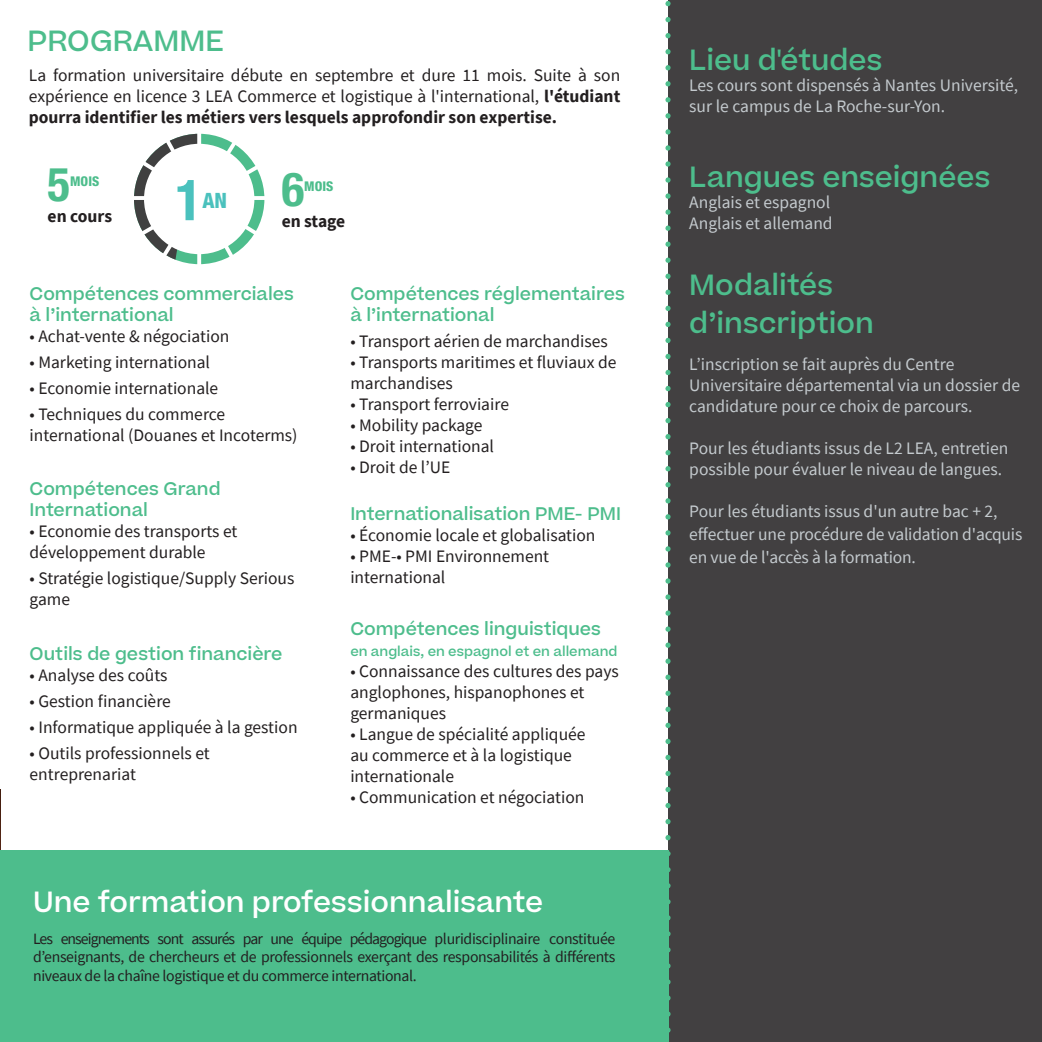
<style>
.page{position:relative;width:1042px;height:1042px;background:#fff}
.page>*{position:absolute;margin:0;border:0;box-sizing:border-box;transform-origin:0 0}
.t1{font:700 condensed 56.7px "Helvetica Neue LT Std";color:#4ac1bd}
.t2{font:700 condensed 46.9px "Helvetica Neue LT Std";color:#4dbd8c}
.t3{font:500 28px/37.8px "Beatrice";color:#4dbd8c}
.t4{font:500 28px "Beatrice";color:#fff}
.t5{font:800 condensed 21.18px "Helvetica Neue LT Std";color:#4ac1bd}
.t6{font:17.5px/21px "Source Sans Pro";color:#231f20}
.t7{font:17.5px/21px "Source Sans Pro";color:#c4cace}
.t8{font:500 17.5px/21px "Beatrice";color:#4dbd8c}
.t9{font:700 17.5px "Source Sans Pro";letter-spacing:-.005em;color:#231f20}
.t10{font:15.75px/18.9px "Source Sans Pro";letter-spacing:-.02em;color:#231f20;text-align:justify}
.t11{font:800 condensed 13.47px "Helvetica Neue LT Std";color:#4dbd8c}
.t12{font:500 13.12px "Beatrice";color:#4dbd8c}
.s1{font-weight:700}
</style>
<div class="page">
<img style="left:0;top:789px;width:1px;height:62px">
<svg style="left:134px;top:133px;width:131px;height:132px"></svg>
<div style="left:668px;top:0;width:374px;height:1042px;background:#424041"></div>
<svg style="left:665px;top:1px;width:5px;height:1041px"></svg>
<div style="left:0;top:851px;width:668px;height:191px;background:#4dbd8c"></div>
<h3 class="t3" style="left:27px;top:22px;width:130px">programm</h3>
<h3 class="t3" style="left:205px;top:22px;width:20px">e</h3>
<p class="t6" style="left:29px;top:64px;width:593px;text-align:justify">La formation universitaire débute en septembre et dure 11 mois. Suite à son expérience en licence 3 LEA Commerce et logistique à l'international, <span class="s1">l'étudiant pourra identifier les métiers vers lesquels approfondir son expertise.</span></p>
<h2 class="t2" style="left:48px;top:156px;width:24px">5</h2>
<h1 class="t1" style="left:175px;top:166px;width:29px">1</h1>
<p class="t11" style="left:70px;top:172px;width:31px">MOIS</p>
<p class="t9" style="left:48px;top:205px;width:66px">en cours</p>
<p class="t5" style="left:202px;top:187px;width:26px">AN</p>
<h2 class="t2" style="left:282px;top:161px;width:24px">6</h2>
<p class="t11" style="left:304px;top:177px;width:31px">MOIS</p>
<p class="t9" style="left:282px;top:209px;width:65px">en stage</p>
<p class="t8" style="left:30px;top:283px;width:266px">Compétences commerciales à l’international</p>
<p class="t6" style="left:30px;top:325px;width:201px">• Achat-vente &amp; négociation</p>
<p class="t6" style="left:30px;top:351px;width:182px">• Marketing international</p>
<p class="t6" style="left:30px;top:377px;width:190px">• Economie internationale</p>
<p class="t6" style="left:30px;top:403px;width:269px">• Techniques du commerce international (Douanes et Incoterms)</p>
<p class="t8" style="left:30px;top:478px;width:192px">Compétences Grand<br>International</p>
<p class="t6" style="left:30px;top:521px;width:209px">• Economie des transports et développement durable</p>
<p class="t6" style="left:30px;top:568px;width:266px">• Stratégie logistique/Supply Serious game</p>
<p class="t8" style="left:30px;top:643px;width:254px">Outils de gestion financière</p>
<p class="t6" style="left:30px;top:665px;width:139px">• Analyse des coûts</p>
<p class="t6" style="left:30px;top:691px;width:143px">• Gestion financière</p>
<p class="t6" style="left:30px;top:716px;width:269px">• Informatique appliquée à la gestion</p>
<p class="t6" style="left:30px;top:742px;width:182px">• Outils professionnels et entreprenariat</p>
<p class="t8" style="left:350px;top:283px;width:276px">Compétences réglementaires à l’international</p>
<p class="t6" style="left:350px;top:330px;width:259px">• Transport aérien de marchandises</p>
<p class="t6" style="left:350px;top:351px;width:268px">• Transports maritimes et fluviaux de marchandises</p>
<p class="t6" style="left:350px;top:393px;width:160px">• Transport ferroviaire</p>
<p class="t6" style="left:350px;top:414px;width:134px">• Mobility package</p>
<p class="t6" style="left:350px;top:435px;width:145px">• Droit international</p>
<p class="t6" style="left:350px;top:456px;width:101px">• Droit de l’UE</p>
<p class="t8" style="left:350px;top:503px;width:272px">Internationalisation PME- PMI</p>
<p class="t6" style="left:350px;top:524px;width:247px">• Économie locale et globalisation</p>
<p class="t6" style="left:350px;top:545px;width:200px">• PME-• PMI Environnement international</p>
<p class="t8" style="left:350px;top:618px;width:252px">Compétences linguistiques</p>
<p class="t12" style="left:350px;top:642px;width:269px">en anglais, en espagnol et en allemand</p>
<p class="t6" style="left:350px;top:660px;width:270px">• Connaissance des cultures des pays anglophones, hispanophones et germaniques</p>
<p class="t6" style="left:350px;top:723px;width:237px">• Langue de spécialité appliquée au commerce et à la logistique internationale</p>
<p class="t6" style="left:350px;top:786px;width:236px">• Communication et négociation</p>
<h3 class="t4" style="left:33px;top:883px;width:511px">Une formation professionnalisante</h3>
<p class="t10" style="left:33px;top:929px;width:584px">Les enseignements sont assurés par une équipe pédagogique pluridisciplinaire constituée d’enseignants, de chercheurs et de professionnels exerçant des responsabilités à différents niveaux de la chaîne logistique et du commerce international.</p>
<h3 class="t3" style="left:689px;top:40px;width:195px">Lieu d'études</h3>
<p class="t7" style="left:689px;top:74px;width:330px">Les cours sont dispensés à Nantes Université, sur le campus de La Roche-sur-Yon.</p>
<h3 class="t3" style="left:689px;top:158px;width:303px">Langues enseignées</h3>
<p class="t7" style="left:689px;top:191px;width:145px">Anglais et espagnol<br>Anglais et allemand</p>
<h3 class="t3" style="left:689px;top:266px;width:186px">Modalités d’inscription</h3>
<p class="t7" style="left:689px;top:354px;width:332px">L’inscription se fait auprès du Centre<br>Universitaire départemental via un dossier de candidature pour ce choix de parcours.</p>
<p class="t7" style="left:689px;top:438px;width:321px">Pour les étudiants issus de L2 LEA, entretien possible pour évaluer le niveau de langues.</p>
<p class="t7" style="left:689px;top:500px;width:335px;line-height:22.8px">Pour les étudiants issus d'un autre bac + 2, effectuer une procédure de validation d'acquis en vue de l'accès à la formation.</p>
</div>
